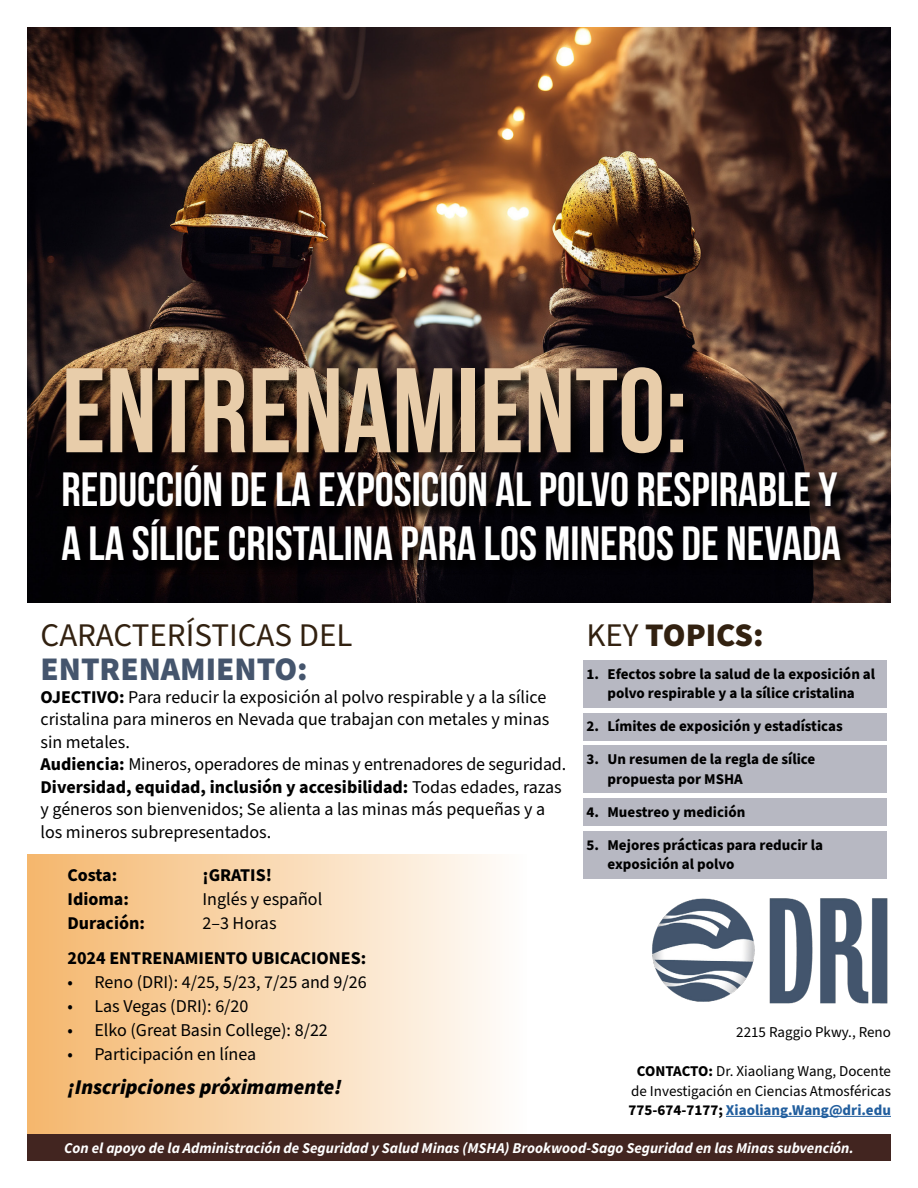
<style>
.page{position:relative;width:918px;height:1188px;background:#fff}
.page>*{position:absolute;margin:0;border:0;box-sizing:border-box;transform-origin:0 0}
.t1{font:700 120px "Bebas Neue";color:#e8cdaa}
.t2{font:700 48px/54px "Bebas Neue";color:#fff}
.t3{font:33px/34.5px "Source Sans Pro";color:#322110}
.t4{font:900 33px "Source Sans Pro";color:#322110}
.t5{font:italic 900 21px "Source Sans Pro";color:#000}
.t6{font:18px/22.5px "Source Sans Pro";color:#000}
.t7{font:700 18px "Source Sans Pro";color:#000}
.t8{font:700 15px/19.5px "Source Sans Pro";color:#000}
.t9{font:italic 700 15px "Source Sans Pro";color:#fff}
.t10{font:15px/19.5px "Source Sans Pro";color:#000;text-align:center}
.t11{font:700 15px "Source Sans Pro";color:#215e9e}
.s1{font-weight:900;color:#45556d}
.s2{font-weight:700}
.s3{font-weight:400}
.s4{color:#000}
</style>
<div class="page">
<div style="left:27px;top:854px;width:499px;height:282px;background:linear-gradient(to right,#f5b66c,#fefefd)"></div>
<img style="left:27px;top:27px;width:864px;height:576px">
<div style="left:61px;top:366px;width:794px;height:209px;background:#000;opacity:.75"></div>
<img style="left:652px;top:898px;width:236px;height:106px">
<div style="left:27px;top:1134px;width:864px;height:27px;background:#422520"></div>
<hr style="left:726px;top:1116px;width:165px;height:1px;background:#215e9e">
<div style="left:583px;top:660px;width:304px;height:48px;background:#b7b8c2"></div>
<div style="left:583px;top:713px;width:304px;height:28px;background:#b7b8c2"></div>
<div style="left:583px;top:746px;width:304px;height:47px;background:#b7b8c2"></div>
<div style="left:583px;top:798px;width:304px;height:28px;background:#b7b8c2"></div>
<div style="left:583px;top:831px;width:304px;height:48px;background:#b7b8c2"></div>
<p class="t1" style="left:62px;top:345px;width:628px">ENTRENAMIENTO:</p>
<p class="t2" style="left:62px;top:462px;width:781px">REDUCCIÓN DE LA EXPOSICIÓN AL POLVO RESPIRABLE Y<br>A LA SÍLICE CRISTALINA PARA LOS MINEROS DE NEVADA</p>
<p class="t3" style="left:40px;top:619px;width:314px">CARACTERÍSTICAS DEL<br><span class="s1">ENTRENAMIENTO:</span></p>
<p class="t6" style="left:40px;top:686px;width:510px"><span class="s2">OJECTIVO:</span> Para reducir la exposición al polvo respirable y a la sílice cristalina para mineros en Nevada que trabajan con metales y minas sin metales.</p>
<p class="t6" style="left:40px;top:754px;width:527px"><span class="s2">Audiencia:</span> Mineros, operadores de minas y entrenadores de seguridad.</p>
<p class="t6" style="left:40px;top:776px;width:523px"><span class="s2">Diversidad, equidad, inclusión y accesibilidad:</span> Todas edades, razas y géneros son bienvenidos; Se alienta a las minas más pequeñas y a los mineros subrepresentados.</p>
<p class="t7" style="left:68px;top:863px;width:51px">Costa:</p>
<p class="t7" style="left:202px;top:863px;width:71px">¡GRATIS!</p>
<p class="t7" style="left:68px;top:887px;width:63px">Idioma:</p>
<p class="t6" style="left:202px;top:889px;width:121px">Inglés y español</p>
<p class="t7" style="left:68px;top:911px;width:79px">Duración:</p>
<p class="t6" style="left:202px;top:913px;width:76px">2–3 Horas</p>
<p class="t7" style="left:68px;top:946px;width:300px">2024 ENTRENAMIENTO UBICACIONES:</p>
<p class="t6" style="left:68px;top:971px;width:301px">• Reno (DRI): 4/25, 5/23, 7/25 and 9/26</p>
<p class="t6" style="left:68px;top:995px;width:183px">• Las Vegas (DRI): 6/20</p>
<p class="t6" style="left:68px;top:1019px;width:262px">• Elko (Great Basin College): 8/22</p>
<p class="t6" style="left:68px;top:1043px;width:190px">• Participación en línea</p>
<p class="t5" style="left:68px;top:1073px;width:276px">¡Inscripciones próximamente!</p>
<p class="t4" style="left:586px;top:612px;width:179px"><span class="s3">KEY</span> TOPICS:</p>
<p class="t8" style="left:586px;top:664px;width:290px;text-align:center">1. Efectos sobre la salud de la exposición al polvo respirable y a la sílice cristalina</p>
<p class="t8" style="left:586px;top:717px;width:258px">2. Límites de exposición y estadísticas</p>
<p class="t8" style="left:608px;top:750px;width:209px;text-indent:-21px">3. Un resumen de la regla de sílice propuesta por MSHA</p>
<p class="t8" style="left:586px;top:802px;width:160px">4. Muestreo y medición</p>
<p class="t8" style="left:608px;top:835px;width:217px;text-indent:-21px">5. Mejores prácticas para reducir la exposición al polvo</p>
<p class="t10" style="left:736px;top:1023px;width:156px">2215 Raggio Pkwy., Reno</p>
<p class="t10" style="left:631px;top:1062px;width:261px"><span class="s2">CONTACTO:</span> Dr. Xiaoliang Wang, Docente de Investigación en Ciencias Atmosféricas</p>
<p class="t11" style="left:629px;top:1100px;width:264px"><span class="s4">775-674-7177;</span> Xiaoliang.Wang@dri.edu</p>
<p class="t9" style="left:64px;top:1138px;width:791px">Con el apoyo de la Administración de Seguridad y Salud Minas (MSHA) Brookwood-Sago Seguridad en las Minas subvención.</p>
</div>
